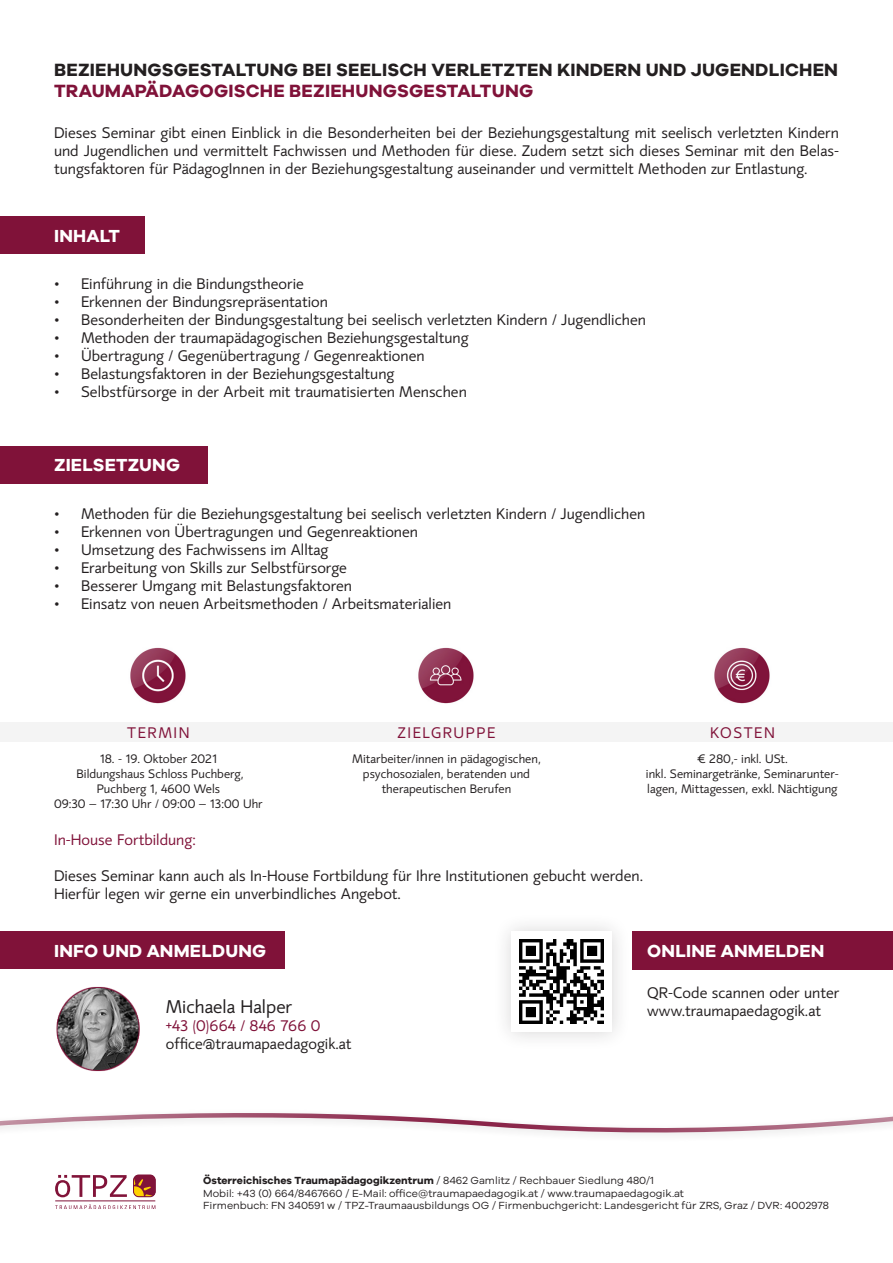
<style>
.page{position:relative;width:893px;height:1263px;background:#fff}
.page>*{position:absolute;margin:0;border:0;box-sizing:border-box;transform-origin:0 0}
.t1{font:700 18.3px/21.9px "Galyon";letter-spacing:.01em;color:#231f20}
.t2{font:700 18px "Galyon";letter-spacing:.01em;color:#fff}
.t3{font:18px "mirror 82";color:#231f20}
.t4{font:15px/18px "mirror 82";color:#231f20;text-align:justify}
.t5{font:15px "mirror 82";letter-spacing:.09em;color:#801239}
.t6{font:15px "mirror 82";color:#801239}
.t7{font:12px/15px "mirror 82";color:#231f20;text-align:center}
.t8{font:10.65px/12.8px "Galyon";color:#231f20}
.s1{color:#801239}
.s2{font-weight:700}
</style>
<div class="page">
<svg style="left:0;top:1113px;width:893px;height:96px"></svg>
<div style="left:134px;top:1175px;width:21px;height:22px;background:#811339;border-radius:5px"></div>
<svg style="left:134px;top:1179px;width:17px;height:18px"></svg>
<div style="left:133px;top:1175px;width:23px;height:22px;border:1px solid #811339;border-radius:5px"></div>
<hr style="left:55px;top:1200px;width:100px;height:1px;background:#811339">
<svg style="left:55px;top:1175px;width:72px;height:22px"></svg>
<svg style="left:55px;top:1204px;width:100px;height:5px"></svg>
<div style="left:0;top:723px;width:893px;height:19px;background:#f4f4f4"></div>
<div style="left:0;top:216px;width:145px;height:38px;background:#801239"></div>
<div style="left:0;top:446px;width:208px;height:37px;background:#801239"></div>
<div style="left:0;top:931px;width:285px;height:38px;background:#801239"></div>
<div style="left:633px;top:931px;width:260px;height:38px;background:#801239"></div>
<img style="left:56px;top:986px;width:84px;height:86px">
<img style="left:130px;top:647px;width:56px;height:57px">
<img style="left:418px;top:647px;width:56px;height:57px">
<img style="left:714px;top:647px;width:56px;height:57px">
<div style="left:493px;top:912px;width:138px;height:139px;background:#fafafa"></div>
<div style="left:511px;top:931px;width:101px;height:101px;background:#fff"></div>
<img style="left:520px;top:939px;width:84px;height:84px">
<p class="t1" style="left:54px;top:58px;width:786px">BEZIEHUNGSGESTALTUNG BEI SEELISCH VERLETZTEN KINDERN UND JUGENDLICHEN<br><span class="s1">TRAUMAPÄDAGOGISCHE BEZIEHUNGSGESTALTUNG</span></p>
<p class="t4" style="left:54px;top:124px;width:786px">Dieses Seminar gibt einen Einblick in die Besonderheiten bei der Beziehungsgestaltung mit seelisch verletzten Kindern und Jugendlichen und vermittelt Fachwissen und Methoden für diese. Zudem setzt sich dieses Seminar mit den Belas&shy;tungsfaktoren für PädagogInnen in der Beziehungsgestaltung auseinander und vermittelt Methoden zur Entlastung.</p>
<p class="t2" style="left:54px;top:224px;width:68px">INHALT</p>
<p class="t4" style="left:54px;top:275px;width:251px">• Einführung in die Bindungstheorie</p>
<p class="t4" style="left:54px;top:293px;width:275px">• Erkennen der Bindungsrepräsentation</p>
<p class="t4" style="left:54px;top:311px;width:593px">• Besonderheiten der Bindungsgestaltung bei seelisch verletzten Kindern / Jugendlichen</p>
<p class="t4" style="left:54px;top:329px;width:416px">• Methoden der traumapädagogischen Beziehungsgestaltung</p>
<p class="t4" style="left:54px;top:347px;width:372px">• Übertragung / Gegenübertragung / Gegenreaktionen</p>
<p class="t4" style="left:54px;top:365px;width:342px">• Belastungsfaktoren in der Beziehungsgestaltung</p>
<p class="t4" style="left:54px;top:383px;width:414px">• Selbstfürsorge in der Arbeit mit traumatisierten Menschen</p>
<p class="t2" style="left:54px;top:454px;width:128px">ZIELSETZUNG</p>
<p class="t4" style="left:54px;top:505px;width:593px">• Methoden für die Beziehungsgestaltung bei seelisch verletzten Kindern / Jugendlichen</p>
<p class="t4" style="left:54px;top:523px;width:366px">• Erkennen von Übertragungen und Gegenreaktionen</p>
<p class="t4" style="left:54px;top:541px;width:276px">• Umsetzung des Fachwissens im Alltag</p>
<p class="t4" style="left:54px;top:559px;width:294px">• Erarbeitung von Skills zur Selbstfürsorge</p>
<p class="t4" style="left:54px;top:577px;width:300px">• Besserer Umgang mit Belastungsfaktoren</p>
<p class="t4" style="left:54px;top:595px;width:399px">• Einsatz von neuen Arbeitsmethoden / Arbeitsmaterialien</p>
<p class="t5" style="left:127px;top:723px;width:64px">TERMIN</p>
<p class="t7" style="left:100px;top:751px;width:119px">18. - 19. Oktober 2021</p>
<p class="t7" style="left:77px;top:766px;width:169px">Bildungshaus Schloss Puchberg,</p>
<p class="t7" style="left:97px;top:781px;width:125px">Puchberg 1, 4600 Wels</p>
<p class="t7" style="left:54px;top:796px;width:210px">09:30 – 17:30 Uhr / 09:00 – 13:00 Uhr</p>
<p class="t5" style="left:398px;top:723px;width:99px">ZIELGRUPPE</p>
<p class="t5" style="left:710px;top:723px;width:66px">KOSTEN</p>
<p class="t7" style="left:352px;top:751px;width:190px">Mitarbeiter/innen in pädagogischen, psychosozialen, beratenden und</p>
<p class="t7" style="left:382px;top:781px;width:131px">therapeutischen Berufen</p>
<p class="t7" style="left:646px;top:751px;width:194px">€ 280,- inkl. USt.<br>inkl. Seminargetränke, Seminarunter&shy;lagen, Mittagessen, exkl. Nächtigung</p>
<p class="t6" style="left:54px;top:830px;width:143px">In-House Fortbildung:</p>
<p class="t4" style="left:54px;top:867px;width:591px">Dieses Seminar kann auch als In-House Fortbildung für Ihre Institutionen gebucht werden.</p>
<p class="t4" style="left:54px;top:885px;width:348px">Hierfür legen wir gerne ein unverbindliches Angebot.</p>
<p class="t2" style="left:54px;top:939px;width:214px">INFO UND ANMELDUNG</p>
<p class="t2" style="left:647px;top:939px;width:179px">ONLINE ANMELDEN</p>
<p class="t3" style="left:166px;top:995px;width:128px">Michaela Halper</p>
<p class="t4" style="left:166px;top:1017px;width:187px"><span class="s1">+43 (0)664 / 846 766 0 </span>office@traumapaedagogik.at</p>
<p class="t4" style="left:647px;top:983px;width:194px">QR-Code scannen oder unter</p>
<p class="t4" style="left:647px;top:1001px;width:175px">www.traumapaedagogik.at</p>
<p class="t8" style="left:203px;top:1173px;width:627px"><span class="s2">Österreichisches Traumapädagogikzentrum</span> / 8462 Gamlitz / Rechbauer Siedlung 480/1<br>Mobil: +43 (0) 664/8467660 / E-Mail: office@traumapaedagogik.at / www.traumapaedagogik.at<br>Firmenbuch: FN 340591 w / TPZ-Traumaausbildungs OG / Firmenbuchgericht: Landesgericht für ZRS, Graz / DVR: 4002978</p>
</div>
